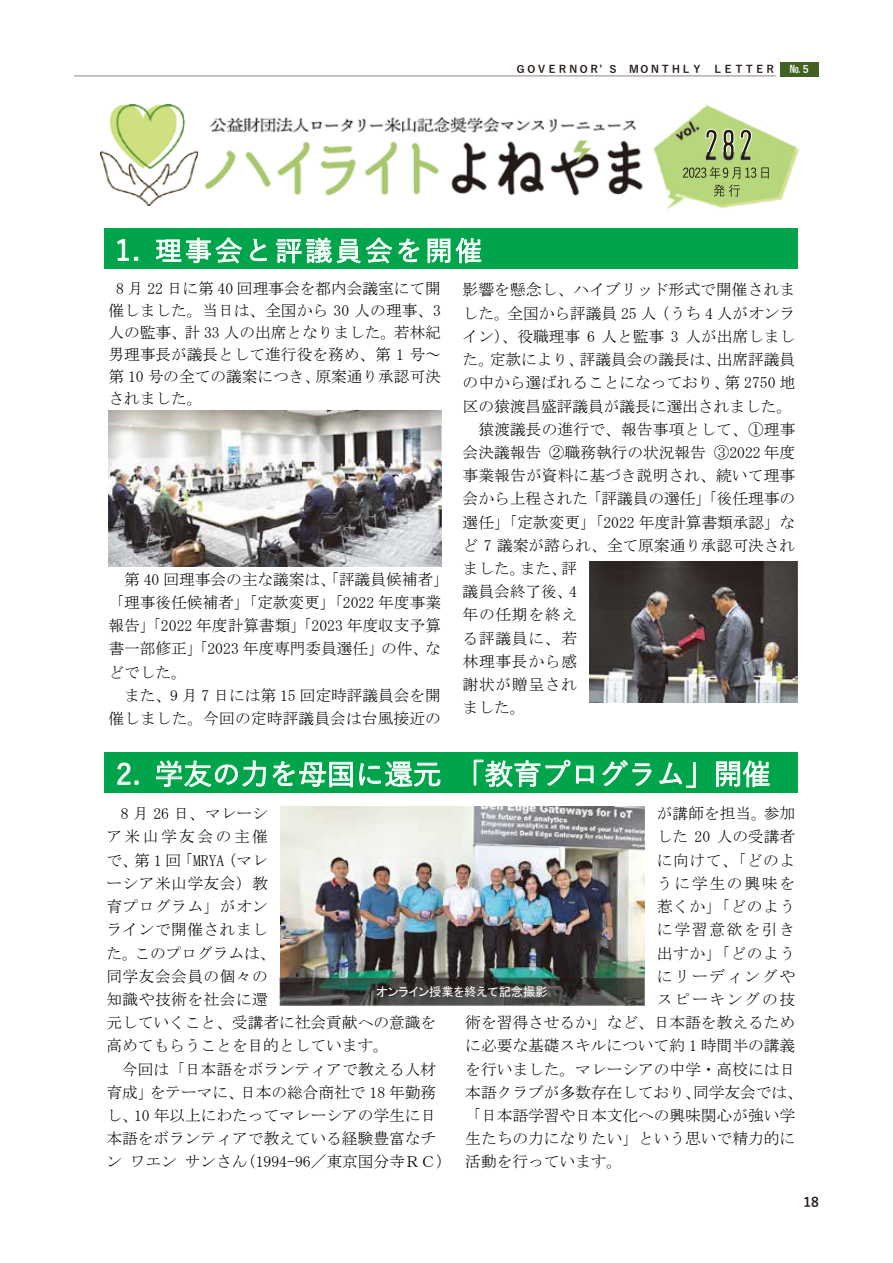
<style>
.page{position:relative;width:893px;height:1263px;background:#fff}
.page>*{position:absolute;margin:0;border:0;box-sizing:border-box;transform-origin:0 0}
.t1{font:500 28.65px "Yu Gothic";color:#fff}
.t2{font:500 27.3px "Yu Gothic";letter-spacing:.1em;color:#fff}
.t3{font:15.75px/23.2px "MS Mincho";color:#000}
.t4{font:15.75px "MS Mincho";letter-spacing:.115em;color:#000}
.t5{font:15.75px "MS Mincho";letter-spacing:.045em;color:#000}
.t6{font:700 13.5px "Yu Gothic";color:#221815}
.t7{font:12.3px "MS P Gothic";color:#fff}
.t8{font:700 10.5px "Yu Gothic";color:#221815}
.t9{font:700 10.5px "Yu Gothic";color:#fff}
.s1{font-size:28.65px}
</style>
<div class="page">
<div style="left:780px;top:62px;width:38px;height:15px;background:#416223"></div>
<hr style="left:74px;top:75px;width:702px;height:2px;background:#9fa0a0">
<div style="left:104px;top:228px;width:693px;height:41px;background:#00a44b"></div>
<div style="left:104px;top:752px;width:693px;height:41px;background:#00a44b"></div>
<img style="left:108px;top:410px;width:334px;height:156px">
<img style="left:205px;top:104px;width:595px;height:105px">
<svg style="left:706px;top:129px;width:46px;height:24px"></svg>
<img style="left:671px;top:153px;width:110px;height:46px">
<svg style="left:683px;top:167px;width:86px;height:30px;background:#a5c06f"></svg>
<img style="left:100px;top:105px;width:98px;height:100px">
<img style="left:589px;top:561px;width:208px;height:141px">
<img style="left:280px;top:806px;width:364px;height:171px">
<img style="left:280px;top:977px;width:365px;height:28px">
<p class="t8" style="left:516px;top:63px;width:262px">ＧＯＶＥＲＮＯＲ’ Ｓ　ＭＯＮＴＨＬＹ　ＬＥＴＴＥＲ</p>
<p class="t9" style="left:790px;top:63px;width:21px">№5</p>
<h2 class="t2" style="left:115px;top:226px;width:369px"><span class="s1">1.</span> 理事会と評議員会を開催</h2>
<p class="t3" style="left:108px;top:278px;width:334px;line-height:21.9px;text-align:justify;text-indent:8px">8 月 22 日に第 40 回理事会を都内会議室にて開催しました。当日は、全国から 30 人の理事、3人の監事、計 33 人の出席となりました。若林紀男理事長が議長として進行役を務め、第 1 号～第 10 号の全ての議案につき、原案通り承認可決されました。</p>
<p class="t3" style="left:463px;top:278px;width:334px">影響を懸念し、ハイブリッド形式で開催されま</p>
<p class="t3" style="left:463px;top:301px;width:334px">した。全国から評議員 25 人（うち 4 人がオンラ</p>
<p class="t3" style="left:463px;top:325px;width:334px">イン）、役職理事 6 人と監事 3 人が出席しまし</p>
<p class="t3" style="left:463px;top:348px;width:334px">た。定款により、評議員会の議長は、出席評議員</p>
<p class="t3" style="left:463px;top:371px;width:334px">の中から選ばれることになっており、第 2750 地</p>
<p class="t3" style="left:463px;top:394px;width:331px">区の猿渡昌盛評議員が議長に選出されました。</p>
<p class="t3" style="left:478px;top:417px;width:319px">猿渡議長の進行で、報告事項として、①理事</p>
<p class="t3" style="left:463px;top:441px;width:334px">会決議報告 ②職務執行の状況報告 ③2022 年度</p>
<p class="t3" style="left:463px;top:464px;width:334px">事業報告が資料に基づき説明され、続いて理事</p>
<p class="t3" style="left:463px;top:487px;width:334px">会から上程された「評議員の選任」「後任理事の</p>
<p class="t3" style="left:463px;top:510px;width:334px">選任」「定款変更」「2022 年度計算書類承認」な</p>
<p class="t3" style="left:463px;top:533px;width:334px">ど 7 議案が諮られ、全て原案通り承認可決され</p>
<p class="t3" style="left:463px;top:557px;width:116px">ました。また、評</p>
<p class="t3" style="left:463px;top:580px;width:116px">議員会終了後、4</p>
<p class="t5" style="left:463px;top:607px;width:116px">年の任期を終え</p>
<p class="t3" style="left:463px;top:626px;width:116px">る評議員に、若</p>
<p class="t5" style="left:463px;top:653px;width:116px">林理事長から感</p>
<p class="t5" style="left:463px;top:676px;width:116px">謝状が贈呈され</p>
<p class="t3" style="left:463px;top:696px;width:64px">ました。</p>
<p class="t3" style="left:108px;top:567px;width:342px;text-indent:16px">第 40 回理事会の主な議案は、「評議員候補者」「理事後任候補者」「定款変更」「2022 年度事業報告」「2022 年度計算書類」「2023 年度収支予算書一部修正」「2023 年度専門委員選任」の件、などでした。</p>
<p class="t3" style="left:108px;top:683px;width:334px;text-align:right">また、9 月 7 日には第 15 回定時評議員会を開催しました。今回の定時評議員会は台風接近の</p>
<h1 class="t1" style="left:116px;top:748px;width:657px">2. 学友の⼒を⺟国に還元 「教育プログラム」開催</h1>
<p class="t3" style="left:106px;top:802px;width:331px;text-indent:14px">8 月 26 日、マレーシ<br>ア米山学友会の主催<br>で、第 1 回「MRYA（マレ<br>ーシア米山学友会）教<br>育プログラム」がオン<br>ラインで開催されまし<br>た。このプログラムは、<br>同学友会会員の個々の<br>知識や技術を社会に還<br>元していくこと、受講者に社会貢献への意識を高めてもらうことを目的としています。</p>
<p class="t3" style="left:106px;top:1057px;width:347px;text-indent:16px">今回は「日本語をボランティアで教える人材育成」をテーマに、日本の総合商社で 18 年勤務し、10 年以上にわたってマレーシアの学生に日本語をボランティアで教えている経験豊富なチン ワエン サンさん（1994-96／東京国分寺ＲＣ）</p>
<p class="t3" style="left:657px;top:802px;width:140px">が講師を担当。参加</p>
<p class="t3" style="left:657px;top:825px;width:140px">した 20 人の受講者</p>
<p class="t3" style="left:657px;top:848px;width:140px">に向けて、「どのよ</p>
<p class="t4" style="left:657px;top:875px;width:140px">うに学生の興味を</p>
<p class="t3" style="left:657px;top:895px;width:140px">惹くか」「どのよう</p>
<p class="t4" style="left:657px;top:922px;width:140px">に学習意欲を引き</p>
<p class="t3" style="left:657px;top:941px;width:140px">出すか」「どのよう</p>
<p class="t4" style="left:657px;top:968px;width:140px">にリーディングや</p>
<p class="t4" style="left:657px;top:991px;width:140px">スピーキングの技</p>
<p class="t3" style="left:465px;top:1011px;width:331px">術を習得させるか」など、日本語を教えるため</p>
<p class="t3" style="left:465px;top:1034px;width:331px">に必要な基礎スキルについて約 1 時間半の講義</p>
<p class="t3" style="left:465px;top:1057px;width:331px">を行いました。マレーシアの中学・高校には日</p>
<p class="t3" style="left:465px;top:1080px;width:339px">本語クラブが多数存在しており、同学友会では、</p>
<p class="t3" style="left:465px;top:1104px;width:331px">「日本語学習や日本文化への興味関心が強い学</p>
<p class="t3" style="left:465px;top:1127px;width:331px">生たちの力になりたい」という思いで精力的に</p>
<p class="t3" style="left:465px;top:1150px;width:158px">活動を行っています。</p>
<p class="t7" style="left:376px;top:986px;width:173px">オンライン授業を終えて記念撮影</p>
<p class="t6" style="left:803px;top:1194px;width:17px">18</p>
</div>
